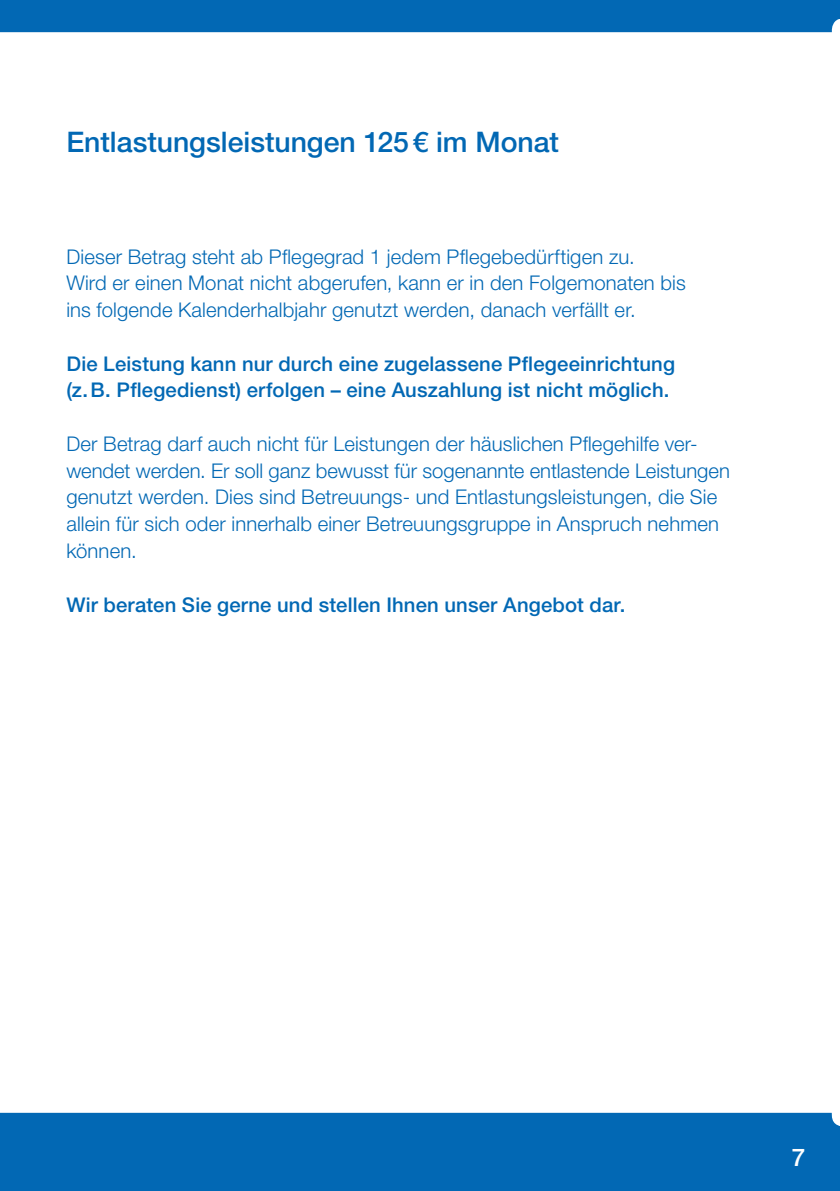
<style>
.page{position:relative;width:840px;height:1191px;background:#fff}
.page>*{position:absolute;margin:0;border:0;box-sizing:border-box;transform-origin:0 0}
.t1{font:500 28.4px "Helvetica Neue LT";color:#0268b4}
.t2{font:500 24.4px "Helvetica Neue LT";color:#fff}
.t3{font:300 20.2px/26.8px "Helvetica Neue LT";letter-spacing:.005em;color:#0268b4}
.t4{font:500 20.2px/26.8px "Helvetica Neue LT";letter-spacing:.01em;color:#0268b4}
</style>
<div class="page">
<div style="left:0;top:1112px;width:839px;height:79px;background:#0268b4"></div>
<div style="left:0;top:0;width:839px;height:32px;background:#0268b4"></div>
<h1 class="t1" style="left:66px;top:125px;width:494px">Entlastungsleistungen 125€ im Monat</h1>
<p class="t3" style="left:66px;top:242px;width:620px">Dieser Betrag steht ab Pflegegrad 1 jedem Pflegebedürftigen zu.<br>Wird er einen Monat nicht abgerufen, kann er in den Folgemonaten bis ins folgende Kalenderhalbjahr genutzt werden, danach verfällt er.</p>
<p class="t4" style="left:66px;top:350px;width:609px">Die Leistung kann nur durch eine zugelassene Pflegeeinrichtung (z.B. Pflegedienst) erfolgen – eine Auszahlung ist nicht möglich.</p>
<p class="t3" style="left:66px;top:430px;width:664px">Der Betrag darf auch nicht für Leistungen der häuslichen Pflegehilfe ver&shy;wendet werden. Er soll ganz bewusst für sogenannte entlastende Leistungen genutzt werden. Dies sind Betreuungs- und Entlastungsleistungen, die Sie allein für sich oder innerhalb einer Betreuungsgruppe in Anspruch nehmen können.</p>
<p class="t4" style="left:66px;top:591px;width:560px">Wir beraten Sie gerne und stellen Ihnen unser Angebot dar.</p>
<p class="t2" style="left:791px;top:1143px;width:15px">7</p>
</div>
